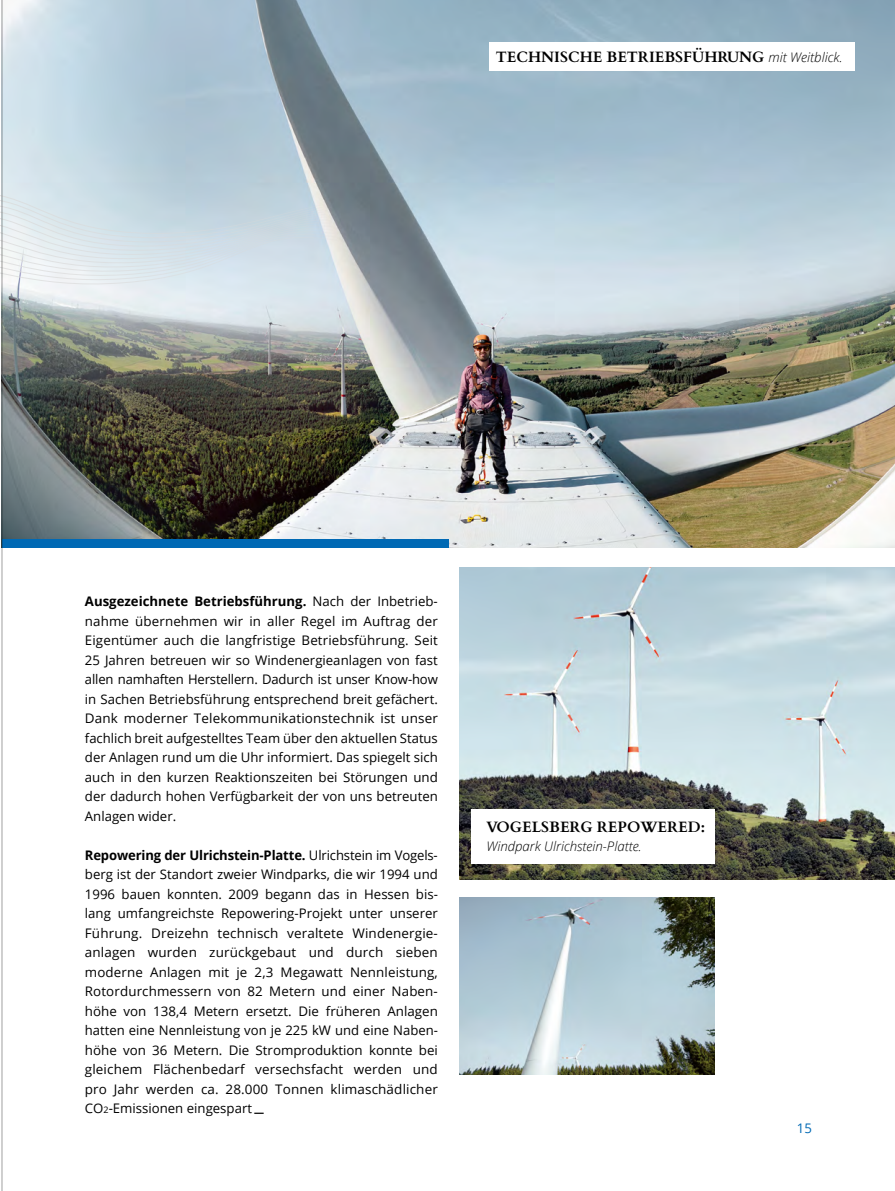
<style>
.page{position:relative;width:895px;height:1191px;background:#fff}
.page>*{position:absolute;margin:0;border:0;box-sizing:border-box;transform-origin:0 0}
.t1{font:700 15px "Cardo";color:#000}
.t2{font:13.2px/19.5px "Open Sans";color:#000;text-align:justify}
.t3{font:italic 300 13.2px "Open Sans";color:#000}
.Einf__Abs{font:13.2px "Open Sans";color:#0069b4}
.s1{font-family:"Open Sans";font-weight:300;font-style:italic;font-size:13.2px}
.s2{font-weight:700}
.s3{font-size:9px}
</style>
<div class="page">
<img style="left:459px;top:897px;width:255px;height:177px">
<img style="left:459px;top:567px;width:436px;height:312px">
<div style="left:471px;top:809px;width:243px;height:54px;background:#fff"></div>
<img style="left:3px;top:0;width:892px;height:547px">
<div style="left:489px;top:42px;width:366px;height:29px;background:#fff"></div>
<div style="left:2px;top:539px;width:446px;height:8px;background:#0069b4"></div>
<svg style="left:0;top:180px;width:373px;height:167px;background:#c8d2d7"></svg>
<hr style="left:2px;top:0;width:1px;height:1191px;background:#000">
<p class="t1" style="left:496px;top:45px;width:348px">TECHNISCHE BETRIEBSFÜHRUNG <span class="s1">mit Weitblick.</span></p>
<p class="t2" style="left:85px;top:591px;width:354px"><span class="s2">Ausgezeichnete Betriebsführung.</span> Nach der Inbetrieb&shy;nahme übernehmen wir in aller Regel im Auftrag der Eigentümer auch die langfristige Betriebsführung. Seit 25 Jahren betreuen wir so Windenergieanlagen von fast allen namhaften Herstellern. Dadurch ist unser Know-how in Sachen Betriebsführung entsprechend breit gefächert.<br>Dank moderner Telekommunikationstechnik ist unser fachlich breit aufgestelltes Team über den aktuellen Status der Anlagen rund um die Uhr informiert. Das spiegelt sich auch in den kurzen Reaktionszeiten bei Störungen und der dadurch hohen Verfügbarkeit der von uns betreuten Anlagen wider.</p>
<p class="t2" style="left:85px;top:845px;width:355px"><span class="s2">Repowering der Ulrichstein-Platte.</span> Ulrichstein im Vogels&shy;berg ist der Standort zweier Windparks, die wir 1994 und 1996 bauen konnten. 2009 begann das in Hessen bis&shy;lang umfangreichste Repowering-Projekt unter unserer Führung. Dreizehn technisch veraltete Windenergie&shy;anlagen wurden zurückgebaut und durch sieben moderne Anlagen mit je 2,3 Megawatt Nennleistung, Rotordurchmessern von 82 Metern und einer Naben&shy;höhe von 138,4 Metern ersetzt. Die früheren Anlagen hatten eine Nennleistung von je 225 kW und eine Naben&shy;höhe von 36 Metern. Die Stromproduktion konnte bei gleichem Flächenbedarf versechsfacht werden und pro Jahr werden ca. 28.000 Tonnen klimaschädlicher CO<span class="s3">2</span>-Emissionen eingespart <sup>_</sup></p>
<p class="t1" style="left:487px;top:814px;width:220px">VOGELSBERG REPOWERED:</p>
<p class="t3" style="left:487px;top:837px;width:157px">Windpark Ulrichstein-Platte.</p>
<p class="Einf__Abs" style="left:797px;top:1119px;width:17px">15</p>
</div>
